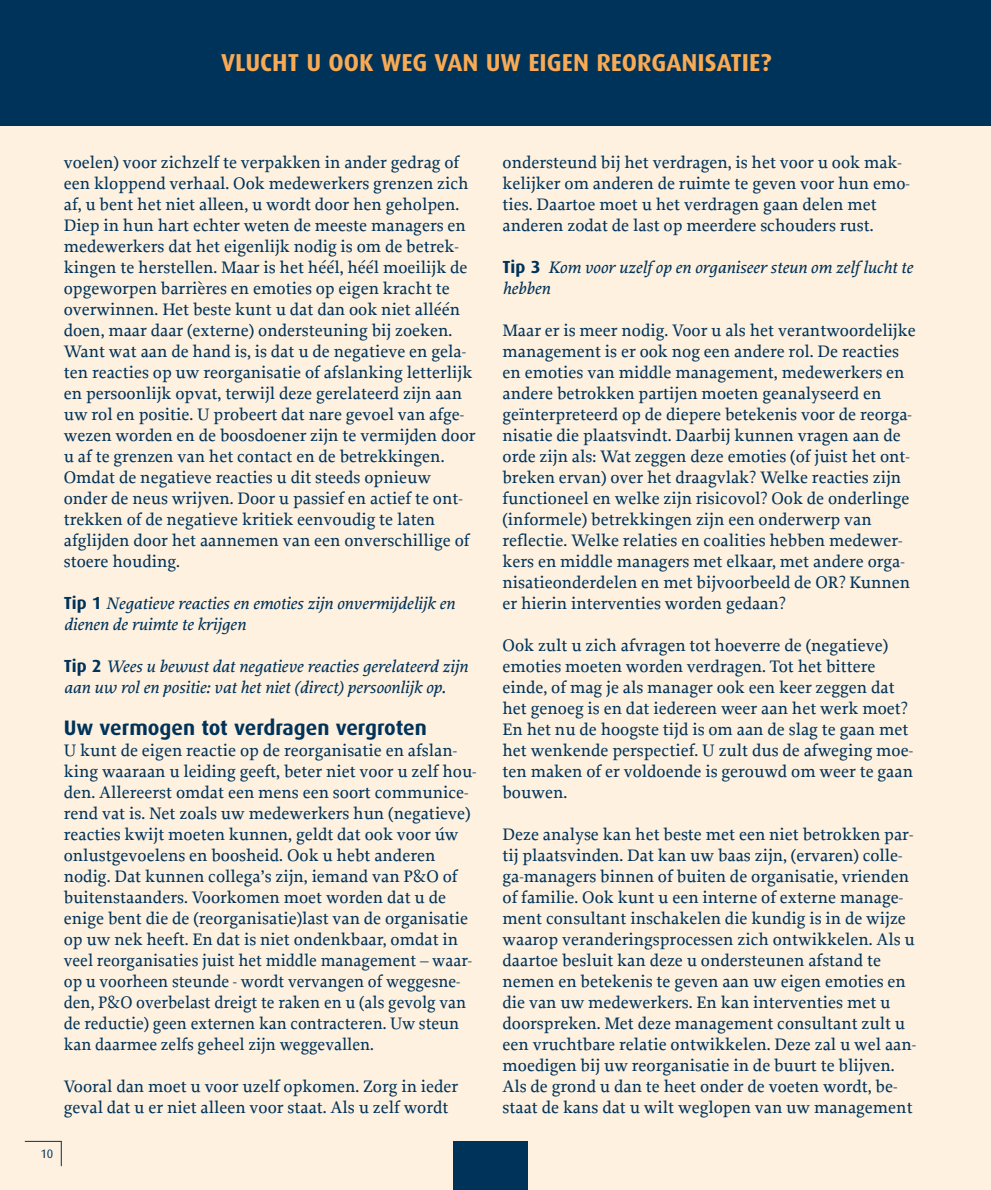
<style>
.page{position:relative;width:991px;height:1190px;background:#fff}
.page>*{position:absolute;margin:0;border:0;box-sizing:border-box;transform-origin:0 0}
.t1{font:700 24.5px "Dax";color:#f9aa53}
.t2{font:700 21px "Dax";color:#00335a}
.t3{font:500 17.5px/21px "Proforma";color:#00335a}
.t4{font:italic 500 17.5px/21px "Proforma";color:#00335a}
.t5{font:12.25px "Dax";color:#00335a}
.s1{font-family:"Dax";font-weight:700;font-style:normal}
</style>
<div class="page">
<div style="left:0;top:0;width:990px;height:1190px;background:#fef1e0"></div>
<div style="left:0;top:0;width:990px;height:125px;background:#00335a"></div>
<div style="left:453px;top:1141px;width:74px;height:49px;background:#00335a"></div>
<hr style="left:25px;top:1141px;width:37px;height:1px;background:#00335a">
<svg style="left:61px;top:1141px;width:1px;height:25px"></svg>
<h1 class="t1" style="left:221px;top:51px;width:552px">VLUCHT U OOK WEG VAN UW EIGEN REORGANISATIE?</h1>
<p class="t3" style="left:64px;top:154px;width:413px">voelen) voor zichzelf te verpakken in ander gedrag of een kloppend verhaal. Ook medewerkers grenzen zich af, u bent het niet alleen, u wordt door hen geholpen.<br>Diep in hun hart echter weten de meeste managers en medewerkers dat het eigenlijk nodig is om de betrek&shy;kingen te herstellen. Maar is het héél, héél moeilijk de opgeworpen barrières en emoties op eigen kracht te overwinnen. Het beste kunt u dat dan ook niet alléén doen, maar daar (externe) ondersteuning bij zoeken.<br>Want wat aan de hand is, is dat u de negatieve en gela&shy;ten reacties op uw reorganisatie of afslanking letterlijk en persoonlijk opvat, terwijl deze gerelateerd zijn aan uw rol en positie. U probeert dat nare gevoel van afge&shy;wezen worden en de boosdoener zijn te vermijden door u af te grenzen van het contact en de betrekkingen.<br>Omdat de negatieve reacties u dit steeds opnieuw onder de neus wrijven. Door u passief en actief te ont&shy;trekken of de negatieve kritiek eenvoudig te laten afglijden door het aannemen van een onverschillige of stoere houding.</p>
<p class="t4" style="left:64px;top:594px;width:392px"><span class="s1">Tip 1</span> Negatieve reacties en emoties zijn onvermijdelijk en dienen de ruimte te krijgen</p>
<p class="t4" style="left:64px;top:657px;width:405px"><span class="s1">Tip 2</span> Wees u bewust dat negatieve reacties gerelateerd zijn aan uw rol en positie: vat het niet (direct) persoonlijk op.</p>
<p class="t2" style="left:64px;top:718px;width:364px">Uw vermogen tot verdragen vergroten</p>
<p class="t3" style="left:64px;top:742px;width:414px">U kunt de eigen reactie op de reorganisatie en afslan&shy;king waaraan u leiding geeft, beter niet voor u zelf hou&shy;den. Allereerst omdat een mens een soort communice&shy;rend vat is. Net zoals uw medewerkers hun (negatieve) reacties kwijt moeten kunnen, geldt dat ook voor úw onlustgevoelens en boosheid. Ook u hebt anderen nodig. Dat kunnen collega’s zijn, iemand van P&amp;O of buitenstaanders. Voorkomen moet worden dat u de enige bent die de (reorganisatie)last van de organisatie op uw nek heeft. En dat is niet ondenkbaar, omdat in veel reorganisaties juist het middle management – waar&shy;op u voorheen steunde - wordt vervangen of weggesne&shy;den, P&amp;O overbelast dreigt te raken en u (als gevolg van de reductie) geen externen kan contracteren. Uw steun kan daarmee zelfs geheel zijn weggevallen.</p>
<p class="t3" style="left:64px;top:1078px;width:396px">Vooral dan moet u voor uzelf opkomen. Zorg in ieder geval dat u er niet alleen voor staat. Als u zelf wordt</p>
<p class="t5" style="left:40px;top:1148px;width:14px">10</p>
<p class="t3" style="left:502px;top:154px;width:409px">ondersteund bij het verdragen, is het voor u ook mak&shy;kelijker om anderen de ruimte te geven voor hun emo&shy;ties. Daartoe moet u het verdragen gaan delen met anderen zodat de last op meerdere schouders rust.</p>
<p class="t4" style="left:502px;top:258px;width:412px"><span class="s1">Tip 3</span> Kom voor uzelf op en organiseer steun om zelf lucht te hebben</p>
<p class="t3" style="left:502px;top:322px;width:415px">Maar er is meer nodig. Voor u als het verantwoordelijke management is er ook nog een andere rol. De reacties en emoties van middle management, medewerkers en andere betrokken partijen moeten geanalyseerd en geïnterpreteerd op de diepere betekenis voor de reorga&shy;nisatie die plaatsvindt. Daarbij kunnen vragen aan de orde zijn als: Wat zeggen deze emoties (of juist het ont&shy;breken ervan) over het draagvlak? Welke reacties zijn functioneel en welke zijn risicovol? Ook de onderlinge (informele) betrekkingen zijn een onderwerp van reflectie. Welke relaties en coalities hebben medewer&shy;kers en middle managers met elkaar, met andere orga&shy;nisatieonderdelen en met bijvoorbeeld de OR? Kunnen er hierin interventies worden gedaan?</p>
<p class="t3" style="left:502px;top:637px;width:412px">Ook zult u zich afvragen tot hoeverre de (negatieve) emoties moeten worden verdragen. Tot het bittere einde, of mag je als manager ook een keer zeggen dat het genoeg is en dat iedereen weer aan het werk moet?<br>En het nu de hoogste tijd is om aan de slag te gaan met het wenkende perspectief. U zult dus de afweging moe&shy;ten maken of er voldoende is gerouwd om weer te gaan bouwen.</p>
<p class="t3" style="left:502px;top:826px;width:415px">Deze analyse kan het beste met een niet betrokken par&shy;tij plaatsvinden. Dat kan uw baas zijn, (ervaren) colle&shy;ga-managers binnen of buiten de organisatie, vrienden of familie. Ook kunt u een interne of externe manage&shy;ment consultant inschakelen die kundig is in de wijze waarop veranderingsprocessen zich ontwikkelen. Als u daartoe besluit kan deze u ondersteunen afstand te nemen en betekenis te geven aan uw eigen emoties en die van uw medewerkers. En kan interventies met u doorspreken. Met deze management consultant zult u een vruchtbare relatie ontwikkelen. Deze zal u wel aan&shy;moedigen bij uw reorganisatie in de buurt te blijven.<br>Als de grond u dan te heet onder de voeten wordt, be&shy;staat de kans dat u wilt weglopen van uw management</p>
</div>
